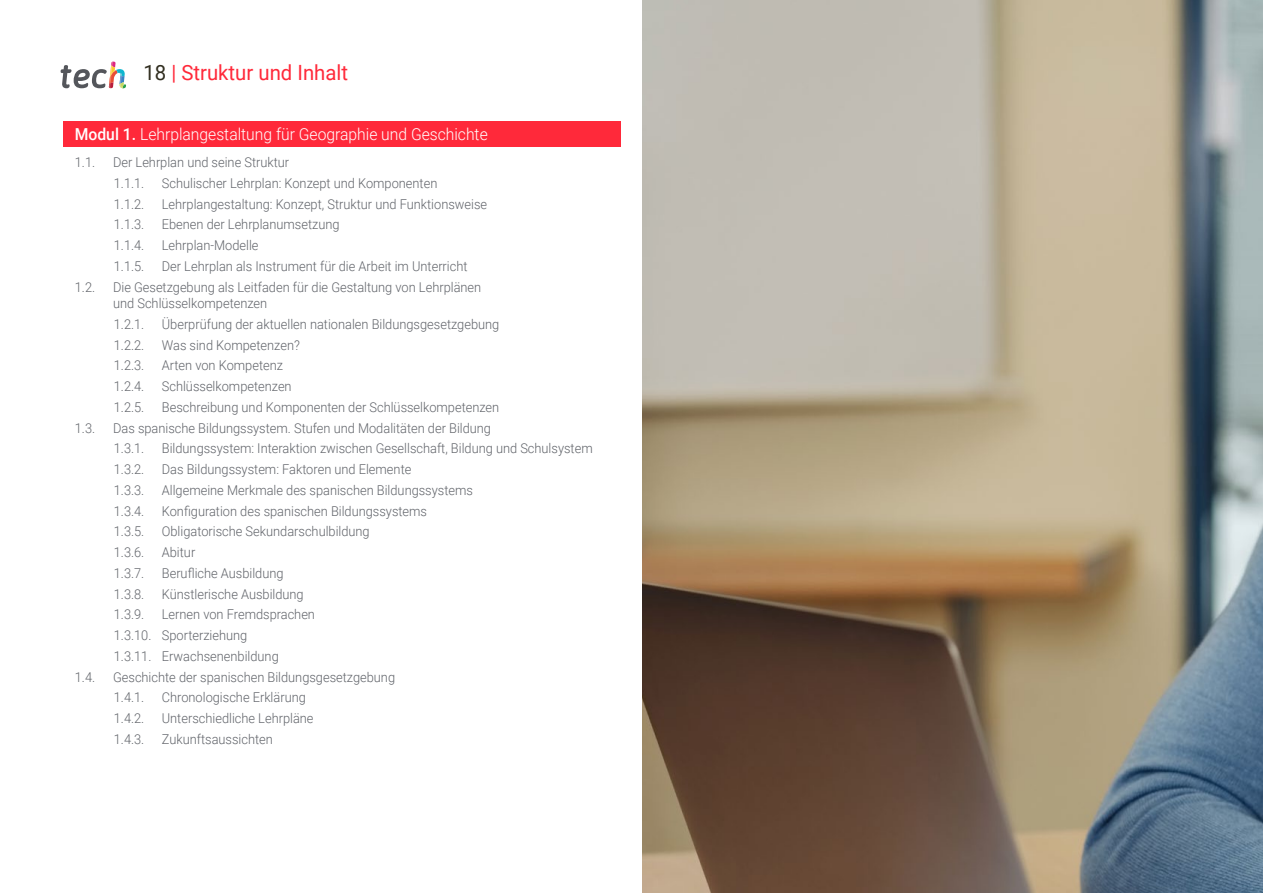
<style>
.page{position:relative;width:1263px;height:893px;background:#fff}
.page>*{position:absolute;margin:0;border:0;box-sizing:border-box;transform-origin:0 0}
.t1{font:21px "Roboto";color:#ff293a}
.t2{font:300 16.5px "Roboto";color:#fff;scale:.95 1}
.t3{font:300 13.5px/20.7px "Roboto";color:#61646a;scale:.95 1}
.s1{color:#312e20}
.s2{font-weight:500}
</style>
<div class="page">
<div style="left:64px;top:121px;width:557px;height:25px;background:#ff293a"></div>
<svg style="left:61px;top:62px;width:65px;height:27px"></svg>
<img style="left:642px;top:0;width:621px;height:893px">
<h1 class="t1" style="left:144px;top:57px;width:206px"><span class="s1">18</span> | Struktur und Inhalt</h1>
<p class="t2" style="left:75px;top:123px;width:436px"><span class="s2">Modul 1.</span> Lehrplangestaltung für Geographie und Geschichte</p>
<p class="t3" style="left:75px;top:151px;width:23px">1.1.</p>
<p class="t3" style="left:113px;top:151px;width:187px">Der Lehrplan und seine Struktur<br>1.1.1.</p>
<p class="t3" style="left:162px;top:172px;width:292px">Schulischer Lehrplan: Konzept und Komponenten</p>
<p class="t3" style="left:114px;top:193px;width:34px">1.1.2.</p>
<p class="t3" style="left:162px;top:193px;width:344px">Lehrplangestaltung: Konzept, Struktur und Funktionsweise</p>
<p class="t3" style="left:114px;top:214px;width:34px">1.1.3.</p>
<p class="t3" style="left:162px;top:214px;width:189px">Ebenen der Lehrplanumsetzung</p>
<p class="t3" style="left:114px;top:234px;width:34px">1.1.4.</p>
<p class="t3" style="left:162px;top:234px;width:103px">Lehrplan-Modelle</p>
<p class="t3" style="left:114px;top:255px;width:34px">1.1.5.</p>
<p class="t3" style="left:162px;top:255px;width:323px">Der Lehrplan als Instrument für die Arbeit im Unterricht</p>
<p class="t3" style="left:75px;top:276px;width:23px">1.2.</p>
<p class="t3" style="left:113px;top:278px;width:389px;line-height:16.5px">Die Gesetzgebung als Leitfaden für die Gestaltung von Lehrplänen und Schlüsselkompetenzen</p>
<p class="t3" style="left:114px;top:313px;width:34px">1.2.1.</p>
<p class="t3" style="left:162px;top:313px;width:357px">Überprüfung der aktuellen nationalen Bildungsgesetzgebung</p>
<p class="t3" style="left:114px;top:334px;width:34px">1.2.2.</p>
<p class="t3" style="left:162px;top:334px;width:147px">Was sind Kompetenzen?</p>
<p class="t3" style="left:114px;top:355px;width:34px">1.2.3.</p>
<p class="t3" style="left:162px;top:355px;width:129px">Arten von Kompetenz</p>
<p class="t3" style="left:114px;top:375px;width:34px">1.2.4.</p>
<p class="t3" style="left:162px;top:375px;width:138px">Schlüsselkompetenzen</p>
<p class="t3" style="left:114px;top:396px;width:34px">1.2.5.</p>
<p class="t3" style="left:162px;top:396px;width:357px">Beschreibung und Komponenten der Schlüsselkompetenzen</p>
<p class="t3" style="left:75px;top:417px;width:23px">1.3.</p>
<p class="t3" style="left:113px;top:417px;width:399px">Das spanische Bildungssystem. Stufen und Modalitäten der Bildung<br>1.3.1.</p>
<p class="t3" style="left:162px;top:438px;width:455px">Bildungssystem: Interaktion zwischen Gesellschaft, Bildung und Schulsystem</p>
<p class="t3" style="left:114px;top:458px;width:34px">1.3.2.</p>
<p class="t3" style="left:162px;top:458px;width:264px">Das Bildungssystem: Faktoren und Elemente</p>
<p class="t3" style="left:114px;top:479px;width:34px">1.3.3.</p>
<p class="t3" style="left:162px;top:479px;width:329px">Allgemeine Merkmale des spanischen Bildungssystems</p>
<p class="t3" style="left:114px;top:500px;width:34px">1.3.4.</p>
<p class="t3" style="left:162px;top:500px;width:281px">Konfiguration des spanischen Bildungssystems</p>
<p class="t3" style="left:114px;top:521px;width:34px">1.3.5.</p>
<p class="t3" style="left:162px;top:521px;width:220px">Obligatorische Sekundarschulbildung</p>
<p class="t3" style="left:114px;top:541px;width:34px">1.3.6.</p>
<p class="t3" style="left:162px;top:541px;width:37px">Abitur</p>
<p class="t3" style="left:114px;top:562px;width:34px">1.3.7.</p>
<p class="t3" style="left:162px;top:562px;width:130px">Berufliche Ausbildung</p>
<p class="t3" style="left:114px;top:583px;width:34px">1.3.8.</p>
<p class="t3" style="left:162px;top:583px;width:151px">Künstlerische Ausbildung</p>
<p class="t3" style="left:114px;top:604px;width:34px">1.3.9.</p>
<p class="t3" style="left:114px;top:604px;width:213px;text-indent:48px">Lernen von Fremdsprachen<br>1.3.10. Sporterziehung<br>1.3.11. Erwachsenenbildung</p>
<p class="t3" style="left:75px;top:666px;width:23px">1.4.</p>
<p class="t3" style="left:113px;top:666px;width:298px">Geschichte der spanischen Bildungsgesetzgebung<br>1.4.1.</p>
<p class="t3" style="left:162px;top:687px;width:153px">Chronologische Erklärung</p>
<p class="t3" style="left:114px;top:707px;width:34px">1.4.2.</p>
<p class="t3" style="left:162px;top:707px;width:161px">Unterschiedliche Lehrpläne</p>
<p class="t3" style="left:114px;top:728px;width:34px">1.4.3.</p>
<p class="t3" style="left:162px;top:728px;width:118px">Zukunftsaussichten</p>
</div>
